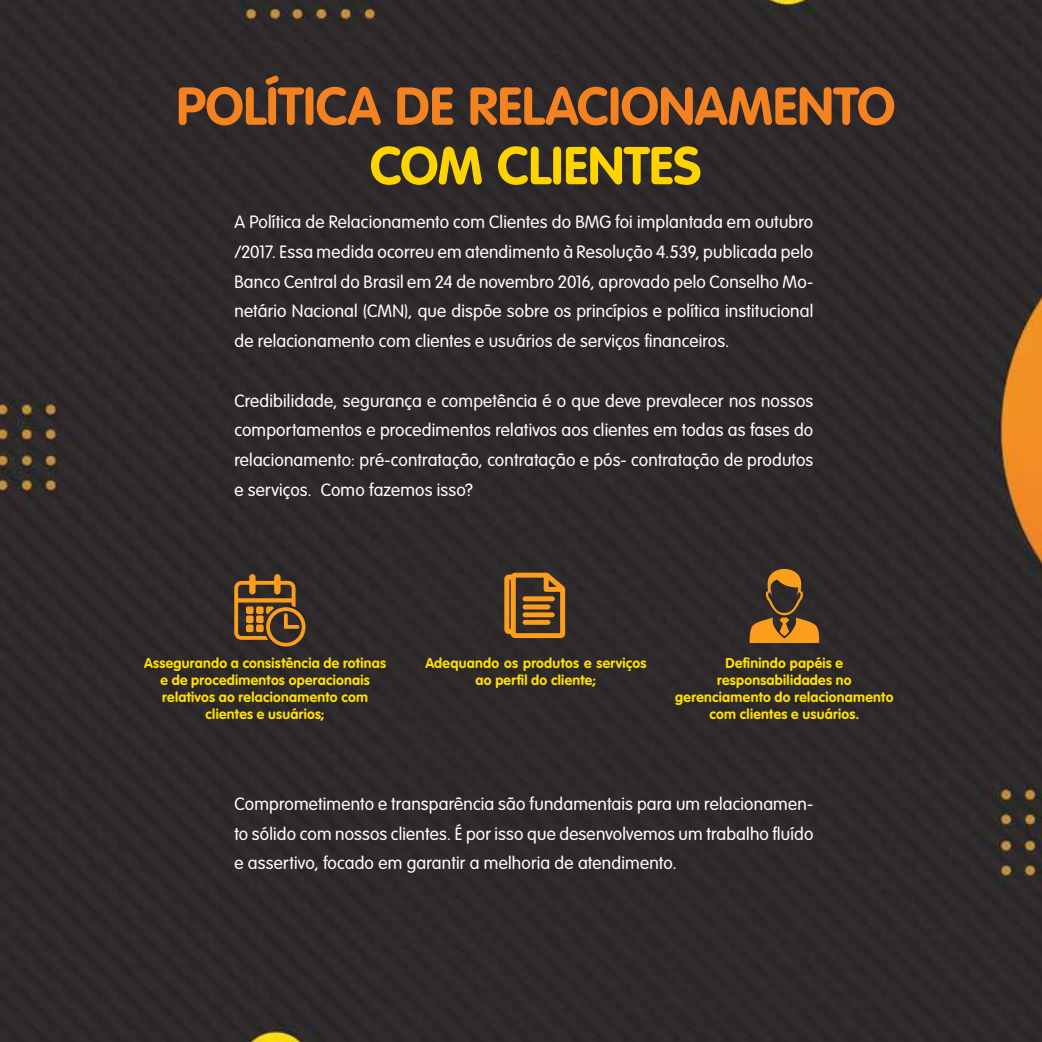
<style>
.page{position:relative;width:1042px;height:1042px;background:#2e2a2b}
.page>*{position:absolute;margin:0;border:0;box-sizing:border-box;transform-origin:0 0}
.t1{font:700 52.5px "VAG Rounded Std";color:#f58221}
.t2{font:700 52.5px "VAG Rounded Std";letter-spacing:-.005em;color:#fdd400}
.t3{font:300 17.5px/29.8px "VAG Rounded Std";letter-spacing:.01em;color:#fff;text-align:justify}
.t4{font:700 14px/16.8px "VAG Rounded Std";letter-spacing:.02em;color:#ffdf00;text-align:center}
</style>
<div class="page">
<svg style="left:234px;top:574px;width:72px;height:73px;background:#785425"></svg>
<svg style="left:504px;top:573px;width:61px;height:65px;background:#956523"></svg>
<svg style="left:749px;top:569px;width:70px;height:74px;background:#7a5525"></svg>
<h1 class="t1" style="left:176px;top:75px;width:720px">POLÍTICA DE RELACIONAMENTO</h1>
<h1 class="t2" style="left:370px;top:135px;width:333px">COM CLIENTES</h1>
<p class="t3" style="left:234px;top:208px;width:580px">A Política de Relacionamento com Clientes do BMG foi implantada em outubro /2017. Essa medida ocorreu em atendimento à Resolução 4.539, publicada pelo Banco Central do Brasil em 24 de novembro 2016, aprovado pelo Conselho Mo&shy;netário Nacional (CMN), que dispõe sobre os princípios e política institucional de relacionamento com clientes e usuários de serviços financeiros.</p>
<p class="t3" style="left:234px;top:386px;width:580px">Credibilidade, segurança e competência é o que deve prevalecer nos nossos comportamentos e procedimentos relativos aos clientes em todas as fases do relacionamento: pré-contratação, contratação e pós- contratação de produtos e serviços. Como fazemos isso?</p>
<p class="t4" style="left:144px;top:655px;width:244px">Assegurando a consistência de rotinas e de procedimentos operacionais relativos ao relacionamento com clientes e usuários;</p>
<p class="t4" style="left:425px;top:655px;width:223px">Adequando os produtos e serviços ao perfil do cliente;</p>
<p class="t4" style="left:675px;top:655px;width:220px">Definindo papéis e responsabilidades no gerenciamento do relacionamento com clientes e usuários.</p>
<p class="t3" style="left:234px;top:789px;width:580px">Comprometimento e transparência são fundamentais para um relacionamen&shy;to sólido com nossos clientes. É por isso que desenvolvemos um trabalho fluído e assertivo, focado em garantir a melhoria de atendimento.</p>
</div>
